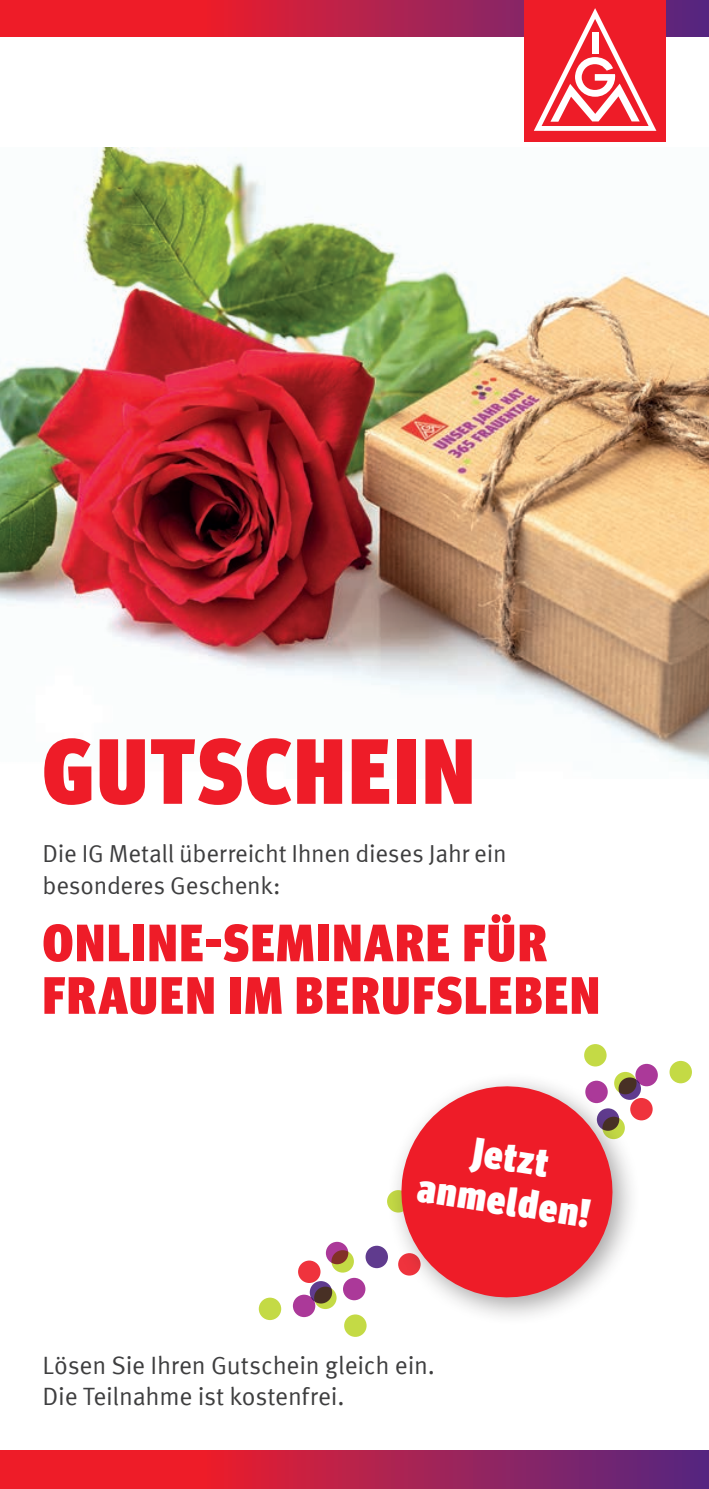
<style>
.page{position:relative;width:709px;height:1489px;background:#fff}
.page>*{position:absolute;margin:0;border:0;box-sizing:border-box;transform-origin:0 0}
.t1{font:900 condensed 92.5px "Meta Head IGM";letter-spacing:.04em;color:#ee1c28}
.t2{font:900 condensed 52.5px/52.5px "Meta Head IGM";letter-spacing:.045em;color:#ee1c28}
.Störer_2__Zeile___Bl{font:900 condensed 40px "Meta Head IGM";color:#fff}
.t3{font:25px "Meta IGM";letter-spacing:-.01em;color:#3e3e3f}
.t4{font:24.5px "Meta IGM";letter-spacing:-.01em;color:#3e3e3f}
</style>
<div class="page">
<img style="left:0;top:147px;width:709px;height:627px">
<svg style="left:0;top:0;width:709px;height:36px;background:#c41f41"></svg>
<svg style="left:0;top:1450px;width:709px;height:38px;background:#b4204b"></svg>
<div style="left:524px;top:0;width:142px;height:142px;background:#ee1c28"></div>
<svg style="left:534px;top:8px;width:122px;height:123px"></svg>
<svg style="left:669px;top:1060px;width:23px;height:23px"></svg>
<div style="left:630px;top:1097px;width:22px;height:23px;background:#ef333d;border-radius:50%"></div>
<div style="left:584px;top:1044px;width:22px;height:22px;background:#c4da45;border-radius:50%"></div>
<svg style="left:635px;top:1063px;width:23px;height:23px"></svg>
<div style="left:259px;top:1297px;width:22px;height:22px;background:#c4da45;border-radius:50%"></div>
<div style="left:343px;top:1277px;width:22px;height:23px;background:#ab3999;border-radius:50%"></div>
<div style="left:298px;top:1260px;width:22px;height:22px;background:#ef333d;border-radius:50%"></div>
<div style="left:344px;top:1314px;width:22px;height:22px;background:#c4da45;border-radius:50%"></div>
<svg style="left:331px;top:1250px;width:23px;height:22px"></svg>
<div style="left:293px;top:1294px;width:22px;height:22px;background:#ab3999;border-radius:50%"></div>
<svg style="left:365px;top:1245px;width:23px;height:22px"></svg>
<svg style="left:310px;top:1280px;width:22px;height:23px"></svg>
<svg style="left:326px;top:1241px;width:22px;height:23px"></svg>
<svg style="left:314px;top:1286px;width:22px;height:22px"></svg>
<div style="left:386px;top:1071px;width:255px;height:255px;background:#231f20;opacity:.4"></div>
<svg style="left:393px;top:1078px;width:227px;height:226px;fill:#ee1c28"></svg>
<p class="t1" style="left:43px;top:697px;width:433px">GUTSCHEIN</p>
<p class="t4" style="left:43px;top:835px;width:465px">Die IG Metall überreicht Ihnen dieses Jahr ein</p>
<p class="t4" style="left:43px;top:866px;width:239px">besonderes Geschenk:</p>
<p class="t2" style="left:43px;top:913px;width:558px">ONLINE-SEMINARE FÜR<br>FRAUEN IM BERUFSLEBEN</p>
<h4 class="Störer_2__Zeile___Bl" style="left:478px;top:1119px;width:77px;rotate:9deg">Jetzt</h4>
<h4 class="Störer_2__Zeile___Bl" style="left:423px;top:1154px;width:175px;rotate:9deg">anmelden!</h4>
<p class="t3" style="left:43px;top:1345px;width:394px">Lösen Sie Ihren Gutschein gleich ein.</p>
<p class="t3" style="left:43px;top:1377px;width:303px">Die Teilnahme ist kostenfrei.</p>
</div>
